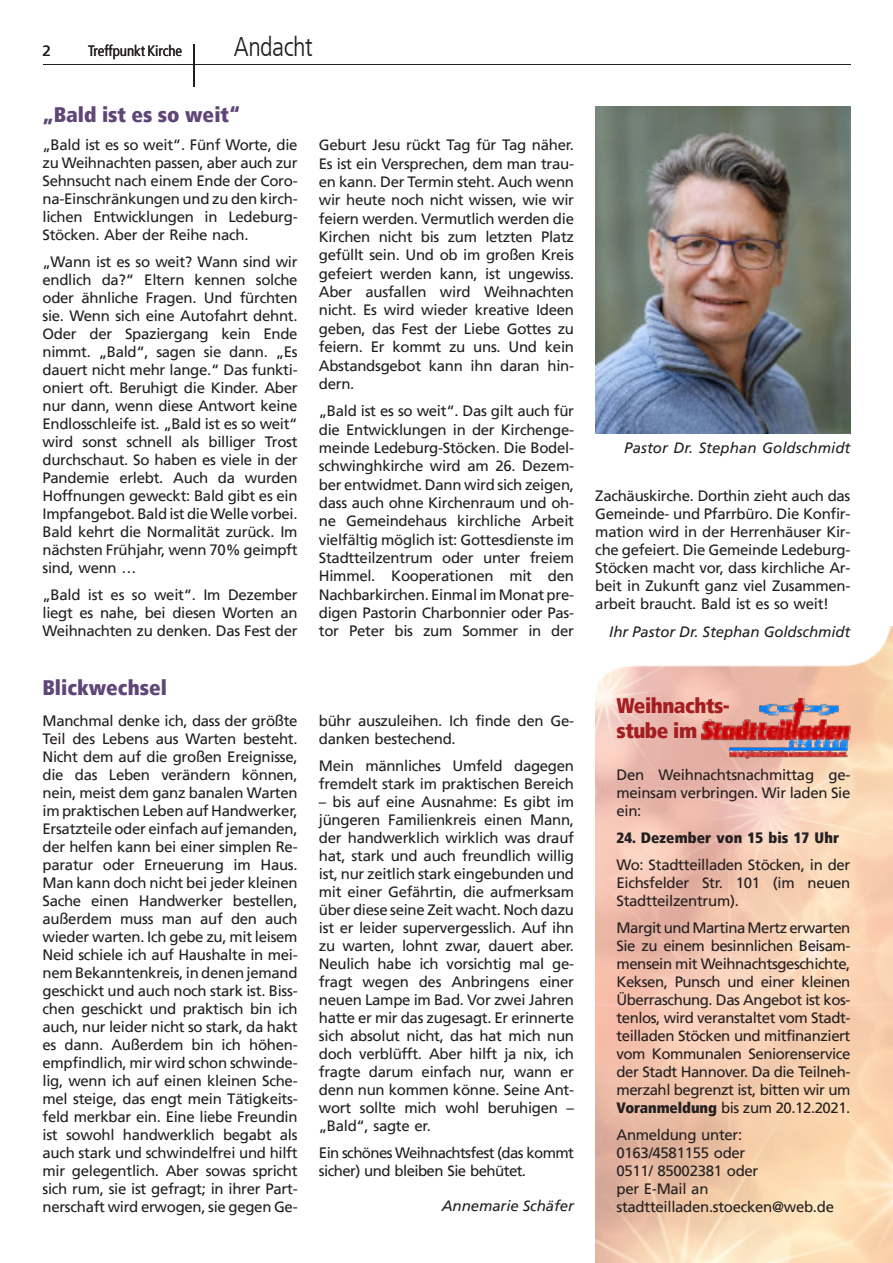
<style>
.page{position:relative;width:893px;height:1263px;background:#fff}
.page>*{position:absolute;margin:0;border:0;box-sizing:border-box;transform-origin:0 0}
.t1{font:300 condensed 27px "Frutiger LT";letter-spacing:-.02em;color:#231f20}
.t2{font:900 condensed 21px "Frutiger LT";color:#5f4676}
.t3{font:900 condensed 21px/25.2px "Frutiger LT";letter-spacing:-.025em;color:#a41d20}
.t4{font:15px/18px "Frutiger LT";letter-spacing:-.02em;color:#231f20;text-align:justify}
.t5{font:italic 15px "Frutiger LT";letter-spacing:-.005em;color:#231f20}
.t6{font:15px/18px "Frutiger LT";letter-spacing:-.04em;color:#231f20}
.t7{font:900 condensed 15px "Frutiger LT";letter-spacing:.005em;color:#231f20}
.t8{font:condensed 15px "Frutiger LT";letter-spacing:-.005em;color:#231f20}
.s1{font-weight:900;font-stretch:condensed}
</style>
<div class="page">
<img style="left:595px;top:626px;width:298px;height:637px">
<img style="left:702px;top:699px;width:153px;height:60px">
<hr style="left:43px;top:64px;width:807px;height:1px;background:#231f20">
<hr style="left:193px;top:44px;width:2px;height:43px;background:#231f20">
<img style="left:595px;top:106px;width:255px;height:327px">
<p class="t4" style="left:43px;top:43px;width:10px">2</p>
<p class="t8" style="left:88px;top:44px;width:96px">Treffpunkt Kirche</p>
<h1 class="t1" style="left:234px;top:35px;width:80px">Andacht</h1>
<h1 class="t1" style="left:234px;top:35px;width:62px">Rubrik</h1>
<h2 class="t2" style="left:43px;top:106px;width:199px">„Bald ist es so weit“</h2>
<p class="t4" style="left:43px;top:137px;width:257px">„Bald ist es so weit“. Fünf Worte, die zu Weihnachten passen, aber auch zur Sehnsucht nach einem Ende der Coro&shy;na-Einschränkungen und zu den kirch&shy;lichen Entwicklungen in Ledeburg-Stöcken. Aber der Reihe nach.</p>
<p class="t4" style="left:43px;top:254px;width:257px">„Wann ist es so weit? Wann sind wir endlich da?“ Eltern kennen solche oder ähnliche Fragen. Und fürchten sie. Wenn sich eine Autofahrt dehnt.<br>Oder der Spaziergang kein Ende nimmt. „Bald“, sagen sie dann. „Es dauert nicht mehr lange.“ Das funkti&shy;oniert oft. Beruhigt die Kinder. Aber nur dann, wenn diese Antwort keine Endlosschleife ist. „Bald ist es so weit“ wird sonst schnell als billiger Trost durchschaut. So haben es viele in der Pandemie erlebt. Auch da wurden Hoffnungen geweckt: Bald gibt es ein Impfangebot. Bald ist die Welle vorbei.<br>Bald kehrt die Normalität zurück. Im nächsten Frühjahr, wenn 70% geimpft sind, wenn …</p>
<p class="t4" style="left:43px;top:587px;width:257px">„Bald ist es so weit“. Im Dezember liegt es nahe, bei diesen Worten an Weihnachten zu denken. Das Fest der</p>
<h2 class="t2" style="left:43px;top:679px;width:126px">Blickwechsel</h2>
<p class="t4" style="left:319px;top:137px;width:257px">Geburt Jesu rückt Tag für Tag näher.<br>Es ist ein Versprechen, dem man trau&shy;en kann. Der Termin steht. Auch wenn wir heute noch nicht wissen, wie wir feiern werden. Vermutlich werden die Kirchen nicht bis zum letzten Platz gefüllt sein. Und ob im großen Kreis gefeiert werden kann, ist ungewiss.<br>Aber ausfallen wird Weihnachten nicht. Es wird wieder kreative Ideen geben, das Fest der Liebe Gottes zu feiern. Er kommt zu uns. Und kein Abstandsgebot kann ihn daran hin&shy;dern.</p>
<p class="t4" style="left:319px;top:403px;width:257px">„Bald ist es so weit“. Das gilt auch für die Entwicklungen in der Kirchenge&shy;meinde Ledeburg-Stöcken. Die Bodel&shy;schwinghkirche wird am 26. Dezem&shy;ber entwidmet. Dann wird sich zeigen, dass auch ohne Kirchenraum und oh&shy;ne Gemeindehaus kirchliche Arbeit vielfältig möglich ist: Gottesdienste im Stadtteilzentrum oder unter freiem Himmel. Kooperationen mit den Nachbarkirchen. Einmal im Monat pre&shy;digen Pastorin Charbonnier oder Pas&shy;tor Peter bis zum Sommer in der</p>
<p class="t4" style="left:43px;top:713px;width:257px">Manchmal denke ich, dass der größte Teil des Lebens aus Warten besteht.<br>Nicht dem auf die großen Ereignisse, die das Leben verändern können, nein, meist dem ganz banalen Warten im praktischen Leben auf Handwerker, Ersatzteile oder einfach auf jemanden, der helfen kann bei einer simplen Re&shy;paratur oder Erneuerung im Haus.<br>Man kann doch nicht bei jeder kleinen Sache einen Handwerker bestellen, außerdem muss man auf den auch wieder warten. Ich gebe zu, mit leisem Neid schiele ich auf Haushalte in mei&shy;nem Bekanntenkreis, in denen jemand geschickt und auch noch stark ist. Biss&shy;chen geschickt und praktisch bin ich auch, nur leider nicht so stark, da hakt es dann. Außerdem bin ich höhen&shy;empfindlich, mir wird schon schwinde&shy;lig, wenn ich auf einen kleinen Sche&shy;mel steige, das engt mein Tätigkeits&shy;feld merkbar ein. Eine liebe Freundin ist sowohl handwerklich begabt als auch stark und schwindelfrei und hilft mir gelegentlich. Aber sowas spricht sich rum, sie ist gefragt; in ihrer Part&shy;nerschaft wird erwogen, sie gegen Ge-</p>
<p class="t4" style="left:319px;top:713px;width:257px">bühr auszuleihen. Ich finde den Ge&shy;danken bestechend.</p>
<p class="t4" style="left:319px;top:758px;width:257px">Mein männliches Umfeld dagegen fremdelt stark im praktischen Bereich</p>
<p class="t4" style="left:319px;top:794px;width:257px">– bis auf eine Ausnahme: Es gibt im jüngeren Familienkreis einen Mann, der handwerklich wirklich was drauf hat, stark und auch freundlich willig ist, nur zeitlich stark eingebunden und mit einer Gefährtin, die aufmerksam über diese seine Zeit wacht. Noch dazu ist er leider supervergesslich. Auf ihn zu warten, lohnt zwar, dauert aber.<br>Neulich habe ich vorsichtig mal ge&shy;fragt wegen des Anbringens einer neuen Lampe im Bad. Vor zwei Jahren hatte er mir das zugesagt. Er erinnerte sich absolut nicht, das hat mich nun doch verblüfft. Aber hilft ja nix, ich fragte darum einfach nur, wann er denn nun kommen könne. Seine Ant&shy;wort sollte mich wohl beruhigen – „Bald“, sagte er.</p>
<p class="t6" style="left:319px;top:1145px;width:257px">Ein schönes Weihnachtsfest (das kommt sicher) und bleiben Sie behütet.</p>
<p class="t5" style="left:442px;top:1199px;width:134px">Annemarie Schäfer</p>
<p class="t5" style="left:624px;top:442px;width:228px">Pastor Dr. Stephan Goldschmidt</p>
<p class="t4" style="left:595px;top:488px;width:257px">Zachäuskirche. Dorthin zieht auch das Gemeinde- und Pfarrbüro. Die Konfir&shy;mation wird in der Herrenhäuser Kir&shy;che gefeiert. Die Gemeinde Ledeburg-Stöcken macht vor, dass kirchliche Ar&shy;beit in Zukunft ganz viel Zusammen&shy;arbeit braucht. Bald ist es so weit!</p>
<p class="t5" style="left:609px;top:625px;width:243px">Ihr Pastor Dr. Stephan Goldschmidt</p>
<h2 class="t3" style="left:616px;top:695px;width:115px">Weihnachts&shy;stube im</h2>
<p class="t4" style="left:616px;top:767px;width:235px">Den Weihnachtsnachmittag ge&shy;meinsam verbringen. Wir laden Sie ein:</p>
<p class="t7" style="left:616px;top:832px;width:224px">24. Dezember von 15 bis 17 Uhr</p>
<p class="t4" style="left:616px;top:857px;width:235px">Wo: Stadtteilladen Stöcken, in der Eichsfelder Str. 101 (im neuen Stadtteilzentrum).</p>
<p class="t4" style="left:616px;top:920px;width:235px">Margit und Martina Mertz erwarten Sie zu einem besinnlichen Beisam&shy;mensein mit Weihnachtsgeschichte, Keksen, Punsch und einer kleinen Überraschung. Das Angebot ist kos&shy;tenlos, wird veranstaltet vom Stadt&shy;teilladen Stöcken und mitfinanziert vom Kommunalen Seniorenservice der Stadt Hannover. Da die Teilneh&shy;merzahl begrenzt ist, bitten wir um <span class="s1">Voranmeldung</span> bis zum 20.12.2021.</p>
<p class="t4" style="left:616px;top:1127px;width:219px;text-align:left">Anmeldung unter:<br>0163/4581155 oder<br>0511/ 85002381 oder<br>per E-Mail an stadtteilladen.stoecken@web.de</p>
</div>
